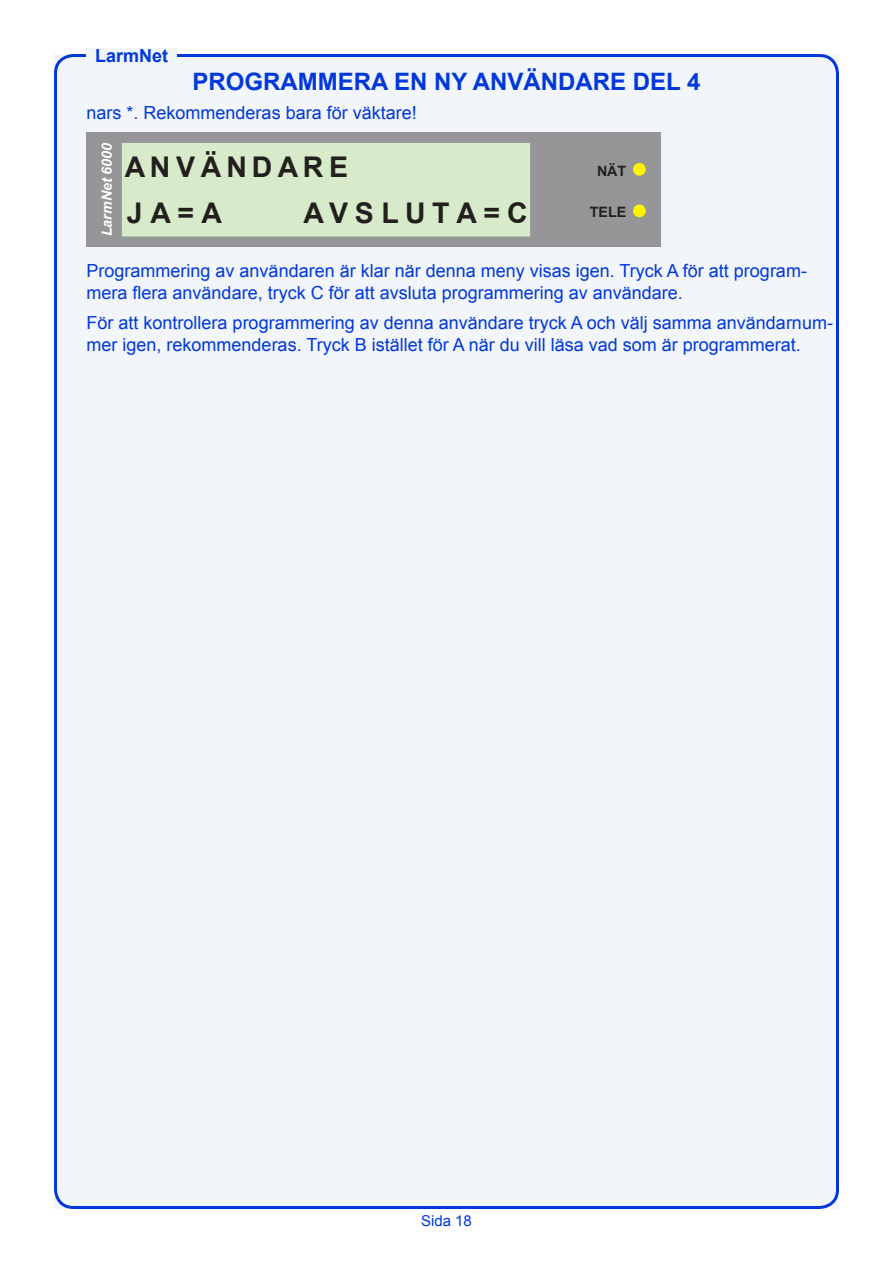
<style>
.page{position:relative;width:893px;height:1263px;background:#fff}
.page>*{position:absolute;margin:0;border:0;box-sizing:border-box;transform-origin:0 0}
.t1{font:700 28.5px/46.8px "Arial";letter-spacing:.2em;color:#241f1f}
.t2{font:700 28.5px "Arial";letter-spacing:.23em;color:#241f1f}
.t3{font:700 24px "Arial";color:#0038da}
.t4{font:18px/21.6px "Arial";color:#0038da}
.t5{font:700 18px "Arial";color:#0038da}
.t6{font:15px "Arial";color:#0038da}
.t7{font:italic 700 14.25px "Arial";color:#fff}
.t8{font:700 14.25px "Arial";color:#241f1f}
</style>
<div class="page">
<div style="left:54px;top:54px;width:785px;height:1155px;background:#f2f5f9"></div>
<div style="left:87px;top:49px;width:90px;height:13px;background:#f2f5f9"></div>
<div style="left:87px;top:132px;width:574px;height:115px;background:#969698"></div>
<div style="left:122px;top:143px;width:408px;height:93px;background:#d7eac9"></div>
<div style="left:633px;top:163px;width:13px;height:13px;background:#fff300;border-radius:50%"></div>
<div style="left:633px;top:204px;width:13px;height:13px;background:#fff300;border-radius:50%"></div>
<p class="t5" style="left:95px;top:44px;width:75px">LarmNet</p>
<h2 class="t3" style="left:192px;top:65px;width:510px">PROGRAMMERA EN NY ANVÄNDARE DEL 4</h2>
<p class="t4" style="left:87px;top:102px;width:332px">nars *. Rekommenderas bara för väktare!</p>
<h1 class="t1" style="left:125px;top:144px;width:225px">ANVÄNDARE<br>JA=A</h1>
<p class="t7" style="left:97px;top:236px;width:95px;rotate:-90deg">LarmNet 6000</p>
<h1 class="t2" style="left:304px;top:194px;width:226px">AVSLUTA=C</h1>
<p class="t8" style="left:597px;top:161px;width:31px">NÄT</p>
<p class="t8" style="left:590px;top:203px;width:38px">TELE</p>
<p class="t4" style="left:87px;top:260px;width:722px">Programmering av användaren är klar när denna meny visas igen. Tryck A för att program&shy;mera flera användare, tryck C för att avsluta programmering av användare.</p>
<p class="t4" style="left:87px;top:312px;width:748px">För att kontrollera programmering av denna användare tryck A och välj samma användarnum&shy;mer igen, rekommenderas. Tryck B istället för A när du vill läsa vad som är programmerat.</p>
<p class="t6" style="left:421px;top:1211px;width:52px">Sida 18</p>
</div>
